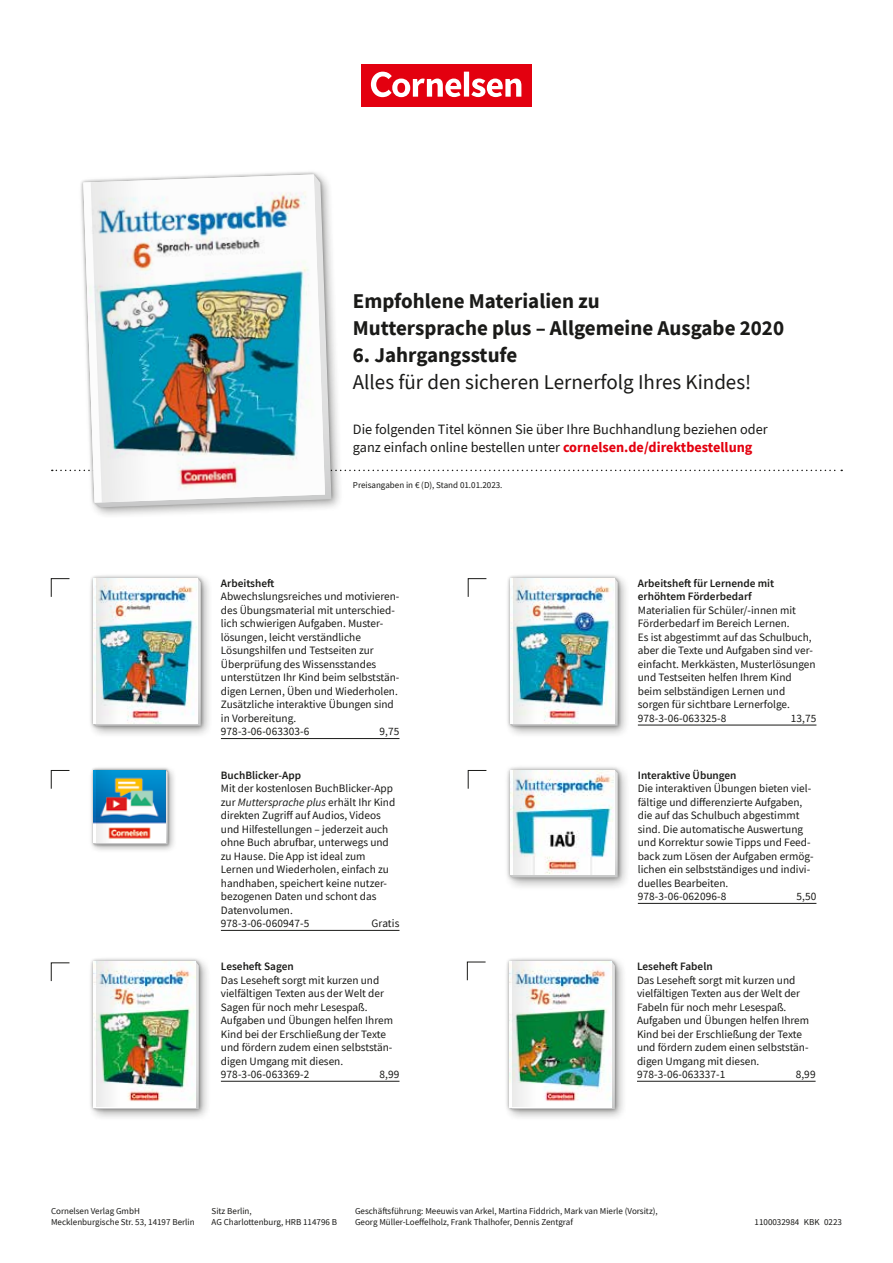
<style>
.page{position:relative;width:893px;height:1263px;background:#fff}
.page>*{position:absolute;margin:0;border:0;box-sizing:border-box;transform-origin:0 0}
.t1{font:700 21px/27px "CV Source Sans";color:#1a1a18}
.t2{font:21px "CV Source Sans";color:#1a1a18}
.t3{font:14.25px/18px "CV Source Sans";color:#1a1a18}
.t4{font:11.25px/13.5px "CV Source Sans";color:#1a1a18}
.t5{font:600 11.25px/13.5px "CV Source Sans";color:#1a1a18}
.t6{font:9px/10.5px "CV Source Sans";color:#1a1a18}
.s1{font-weight:700;color:#e3000f}
.s2{font-style:italic}
</style>
<div class="page">
<svg style="left:468px;top:578px;width:19px;height:19px"></svg>
<svg style="left:51px;top:578px;width:19px;height:19px"></svg>
<hr style="left:638px;top:725px;width:178px;height:1px;background:#1a1a18">
<div style="left:504px;top:572px;width:126px;height:166px;background:#1a1a18;opacity:.4"></div>
<div style="left:507px;top:575px;width:114px;height:154px;background:#1a1a18;opacity:.4"></div>
<svg style="left:510px;top:578px;width:108px;height:148px"></svg>
<img style="left:510px;top:578px;width:105px;height:145px">
<img style="left:514px;top:578px;width:23px;height:145px">
<hr style="left:221px;top:738px;width:178px;height:1px;background:#1a1a18">
<div style="left:87px;top:572px;width:126px;height:166px;background:#1a1a18;opacity:.4"></div>
<div style="left:90px;top:575px;width:114px;height:154px;background:#1a1a18;opacity:.4"></div>
<svg style="left:93px;top:578px;width:108px;height:148px"></svg>
<img style="left:93px;top:578px;width:105px;height:145px">
<img style="left:97px;top:578px;width:23px;height:145px">
<div style="left:77px;top:168px;width:267px;height:351px;background:#1a1a18;opacity:.4"></div>
<svg style="left:80px;top:171px;width:255px;height:340px"></svg>
<img style="left:83px;top:174px;width:242px;height:329px">
<svg style="left:52px;top:180px;width:790px;height:322px"></svg>
<svg style="left:51px;top:770px;width:19px;height:19px"></svg>
<hr style="left:221px;top:930px;width:178px;height:1px;background:#1a1a18">
<div style="left:88px;top:765px;width:89px;height:89px;background:#1a1a18;opacity:.4"></div>
<div style="left:91px;top:767px;width:79px;height:80px;background:#1a1a18;opacity:.4"></div>
<svg style="left:93px;top:770px;width:75px;height:74px"></svg>
<img style="left:93px;top:770px;width:73px;height:72px">
<svg style="left:96px;top:770px;width:16px;height:72px"></svg>
<svg style="left:51px;top:962px;width:19px;height:19px"></svg>
<hr style="left:221px;top:1081px;width:178px;height:1px;background:#1a1a18">
<div style="left:87px;top:956px;width:124px;height:165px;background:#1a1a18;opacity:.4"></div>
<div style="left:90px;top:958px;width:112px;height:154px;background:#1a1a18;opacity:.4"></div>
<svg style="left:93px;top:962px;width:106px;height:147px"></svg>
<img style="left:93px;top:961px;width:103px;height:146px">
<img style="left:97px;top:962px;width:23px;height:145px">
<svg style="left:467px;top:961px;width:19px;height:20px"></svg>
<hr style="left:637px;top:1081px;width:179px;height:1px;background:#1a1a18">
<div style="left:504px;top:956px;width:123px;height:165px;background:#1a1a18;opacity:.4"></div>
<div style="left:506px;top:958px;width:113px;height:154px;background:#1a1a18;opacity:.4"></div>
<svg style="left:509px;top:962px;width:106px;height:147px"></svg>
<img style="left:509px;top:961px;width:103px;height:146px">
<img style="left:513px;top:962px;width:23px;height:145px">
<svg style="left:468px;top:770px;width:19px;height:19px"></svg>
<hr style="left:638px;top:903px;width:178px;height:1px;background:#1a1a18">
<div style="left:504px;top:764px;width:127px;height:127px;background:#1a1a18;opacity:.4"></div>
<div style="left:506px;top:766px;width:116px;height:116px;background:#1a1a18;opacity:.4"></div>
<svg style="left:510px;top:770px;width:108px;height:107px"></svg>
<img style="left:510px;top:770px;width:105px;height:105px">
<svg style="left:514px;top:770px;width:23px;height:104px"></svg>
<div style="left:361px;top:64px;width:170px;height:42px;background:#e3000f"></div>
<svg style="left:371px;top:72px;width:150px;height:25px"></svg>
<h1 class="t1" style="left:353px;top:288px;width:433px">Empfohlene Materialien zu<br>Muttersprache plus – Allgemeine Ausgabe 2020</h1>
<h1 class="t1" style="left:353px;top:342px;width:166px">6. Jahrgangsstufe</h1>
<h1 class="t2" style="left:353px;top:369px;width:400px">Alles für den sicheren Lernerfolg Ihres Kindes!</h1>
<p class="t3" style="left:353px;top:421px;width:416px">Die folgenden Titel können Sie über Ihre Buchhandlung beziehen oder ganz einfach online bestellen unter <span class="s1">cornelsen.de/direktbestellung</span></p>
<p class="t6" style="left:353px;top:480px;width:151px">Preisangaben in € (D), Stand 01.01.2023.</p>
<p class="t5" style="left:221px;top:576px;width:55px">Arbeitsheft</p>
<p class="t4" style="left:221px;top:590px;width:180px">Abwechslungsreiches und motivieren&shy;des Übungsmaterial mit unterschied&shy;lich schwierigen Aufgaben. Muster&shy;lösungen, leicht verständliche Lösungshilfen und Testseiten zur Überprüfung des Wissensstandes unterstützen Ihr Kind beim selbststän&shy;digen Lernen, Üben und Wiederholen.<br>Zusätzliche interaktive Übungen sind in Vorbereitung.<br>978-3-06-063303-6</p>
<p class="t4" style="left:380px;top:725px;width:21px">9,75</p>
<p class="t5" style="left:221px;top:768px;width:82px">BuchBlicker-App</p>
<p class="t4" style="left:221px;top:782px;width:176px">Mit der kostenlosen BuchBlicker-App zur <span class="s2">Muttersprache plus</span> erhält Ihr Kind direkten Zugriff auf Audios, Videos und Hilfestellungen – jederzeit auch ohne Buch abrufbar, unterwegs und zu Hause. Die App ist ideal zum<br>Lernen und Wiederholen, einfach zu handhaben, speichert keine nutzer&shy;bezogenen Daten und schont das<br>Datenvolumen.<br>978-3-06-060947-5</p>
<p class="t4" style="left:372px;top:917px;width:29px">Gratis</p>
<p class="t5" style="left:221px;top:959px;width:74px">Leseheft Sagen</p>
<p class="t4" style="left:221px;top:973px;width:174px">Das Leseheft sorgt mit kurzen und vielfältigen Texten aus der Welt der<br>Sagen für noch mehr Lesespaß.<br>Aufgaben und Übungen helfen Ihrem<br>Kind bei der Erschließung der Texte und fördern zudem einen selbststän&shy;digen Umgang mit diesen.<br>978-3-06-063369-2</p>
<p class="t4" style="left:380px;top:1067px;width:21px">8,99</p>
<p class="t5" style="left:638px;top:576px;width:138px">Arbeitsheft für Lernende mit erhöhtem Förderbedarf</p>
<p class="t4" style="left:638px;top:603px;width:179px">Materialien für Schüler/-innen mit Förderbedarf im Bereich Lernen.<br>Es ist abgestimmt auf das Schulbuch, aber die Texte und Aufgaben sind ver&shy;einfacht. Merkkästen, Musterlösungen und Testseiten helfen Ihrem Kind beim selbständigen Lernen und sorgen für sichtbare Lernerfolge.<br>978-3-06-063325-8</p>
<p class="t4" style="left:791px;top:711px;width:27px">13,75</p>
<p class="t5" style="left:638px;top:768px;width:100px">Interaktive Übungen</p>
<p class="t4" style="left:638px;top:782px;width:177px">Die interaktiven Übungen bieten viel&shy;fältige und differenzierte Aufgaben, die auf das Schulbuch abgestimmt sind. Die automatische Auswertung und Korrektur sowie Tipps und Feed&shy;back zum Lösen der Aufgaben ermög&shy;lichen ein selbstständiges und indivi&shy;duelles Bearbeiten.<br>978-3-06-062096-8</p>
<p class="t4" style="left:796px;top:890px;width:21px">5,50</p>
<p class="t5" style="left:637px;top:959px;width:77px">Leseheft Fabeln</p>
<p class="t4" style="left:637px;top:973px;width:174px">Das Leseheft sorgt mit kurzen und vielfältigen Texten aus der Welt der<br>Fabeln für noch mehr Lesespaß.<br>Aufgaben und Übungen helfen Ihrem<br>Kind bei der Erschließung der Texte und fördern zudem einen selbststän&shy;digen Umgang mit diesen.<br>978-3-06-063337-1</p>
<p class="t4" style="left:796px;top:1067px;width:21px">8,99</p>
<p class="t6" style="left:355px;top:1206px;width:304px">Geschäftsführung: Meeuwis van Arkel, Martina Fiddrich, Mark van Mierle (Vorsitz),<br>Georg Müller-Loeffelholz, Frank Thalhofer, Dennis Zentgraf</p>
<p class="t6" style="left:51px;top:1206px;width:145px">Cornelsen Verlag GmbH<br>Mecklenburgische Str. 53, 14197 Berlin</p>
<p class="t6" style="left:755px;top:1216px;width:89px">1100032984 KBK 0223</p>
<p class="t6" style="left:212px;top:1206px;width:127px">Sitz Berlin,<br>AG Charlottenburg, HRB 114796 B</p>
</div>
